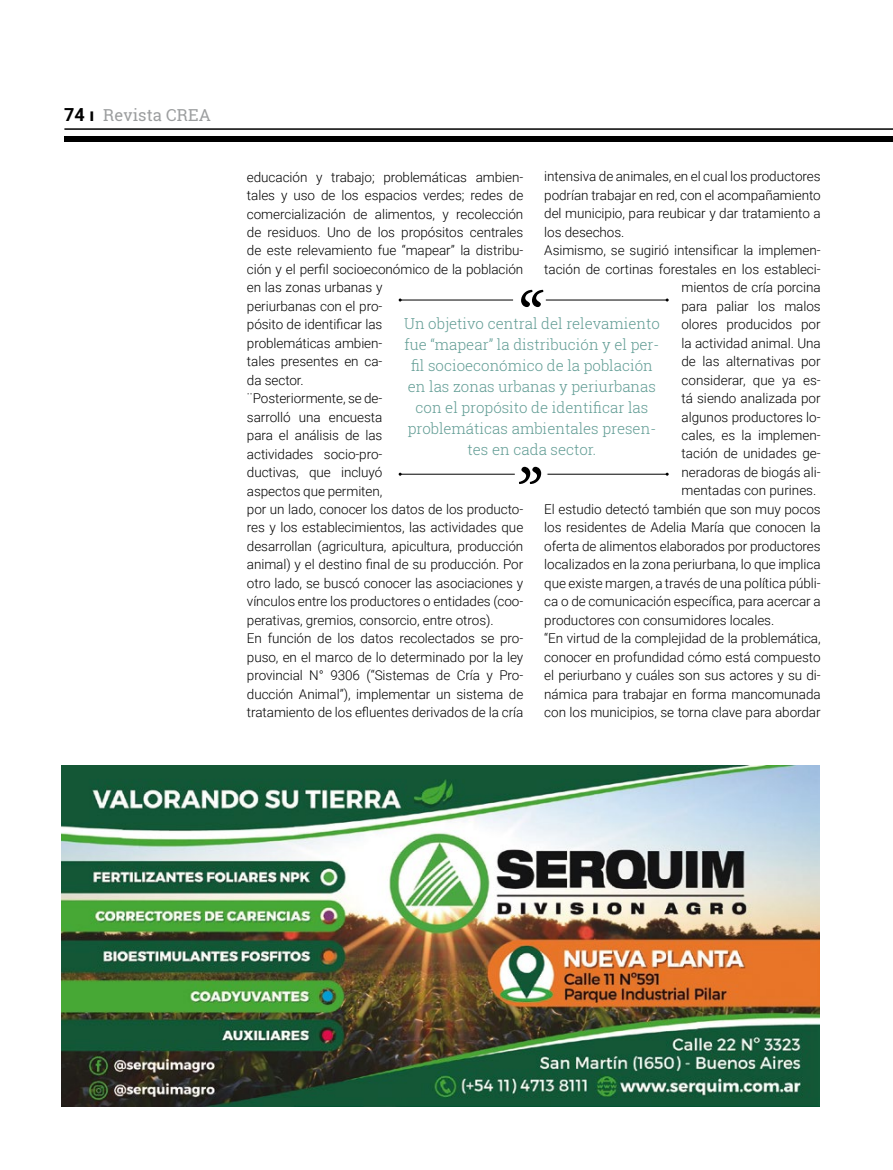
<style>
.page{position:relative;width:893px;height:1170px;background:#fff}
.page>*{position:absolute;margin:0;border:0;box-sizing:border-box;transform-origin:0 0}
.t1{font:16.5px "Roboto Slab";letter-spacing:.005em;color:#9c9e9f}
.t2{font:300 15px/21px "Roboto Slab";color:#619c94;text-align:center}
.t3{font:300 13.5px/18.5px "Roboto";letter-spacing:-.005em;color:#000}
.s1{font-family:"Roboto";font-weight:700;font-size:18px;color:#000}
</style>
<div class="page">
<hr style="left:64px;top:128px;width:829px;height:2px;background:#000">
<div style="left:64px;top:137px;width:829px;height:5px;background:#000"></div>
<hr style="left:400px;top:474px;width:267px;height:1px;background:#000">
<hr style="left:400px;top:299px;width:267px;height:1px;background:#000">
<div style="left:513px;top:291px;width:33px;height:20px;background:#fff"></div>
<div style="left:515px;top:464px;width:32px;height:20px;background:#fff"></div>
<svg style="left:521px;top:290px;width:22px;height:17px"></svg>
<svg style="left:519px;top:467px;width:22px;height:17px"></svg>
<img style="left:61px;top:765px;width:759px;height:340px">
<p class="t1" style="left:64px;top:103px;width:148px"><span class="s1">74 ı</span> Revista CREA</p>
<p class="t3" style="left:544px;top:167px;width:278px">intensiva de animales, en el cual los productores</p>
<p class="t3" style="left:544px;top:185px;width:278px">podrían trabajar en red, con el acompañamiento</p>
<p class="t3" style="left:544px;top:204px;width:278px">del municipio, para reubicar y dar tratamiento a</p>
<p class="t3" style="left:544px;top:222px;width:82px">los desechos.</p>
<p class="t3" style="left:544px;top:241px;width:278px">Asimismo, se sugirió intensificar la implemen-</p>
<p class="t3" style="left:544px;top:259px;width:278px">tación de cortinas forestales en los estableci-</p>
<p class="t3" style="left:681px;top:278px;width:141px">mientos de cría porcina</p>
<p class="t3" style="left:681px;top:296px;width:141px">para paliar los malos</p>
<p class="t3" style="left:681px;top:314px;width:141px">olores producidos por</p>
<p class="t3" style="left:681px;top:333px;width:141px">la actividad animal. Una</p>
<p class="t3" style="left:681px;top:351px;width:141px">de las alternativas por</p>
<p class="t3" style="left:681px;top:370px;width:141px">considerar, que ya es-</p>
<p class="t3" style="left:681px;top:388px;width:141px">tá siendo analizada por</p>
<p class="t3" style="left:681px;top:407px;width:141px">algunos productores lo-</p>
<p class="t3" style="left:681px;top:425px;width:141px">cales, es la implemen-</p>
<p class="t3" style="left:681px;top:444px;width:141px">tación de unidades ge-</p>
<p class="t3" style="left:681px;top:462px;width:141px">neradoras de biogás ali-</p>
<p class="t3" style="left:681px;top:481px;width:136px">mentadas con purines.</p>
<p class="t3" style="left:544px;top:499px;width:278px">El estudio detectó también que son muy pocos</p>
<p class="t3" style="left:544px;top:517px;width:278px">los residentes de Adelia María que conocen la</p>
<p class="t3" style="left:544px;top:536px;width:278px">oferta de alimentos elaborados por productores</p>
<p class="t3" style="left:544px;top:554px;width:278px">localizados en la zona periurbana, lo que implica</p>
<p class="t3" style="left:544px;top:573px;width:278px">que existe margen, a través de una política públi-</p>
<p class="t3" style="left:544px;top:591px;width:278px">ca o de comunicación específica, para acercar a</p>
<p class="t3" style="left:544px;top:610px;width:231px">productores con consumidores locales.</p>
<p class="t3" style="left:544px;top:628px;width:278px">“En virtud de la complejidad de la problemática,</p>
<p class="t3" style="left:544px;top:647px;width:278px">conocer en profundidad cómo está compuesto</p>
<p class="t3" style="left:544px;top:665px;width:278px">el periurbano y cuáles son sus actores y su di-</p>
<p class="t3" style="left:544px;top:684px;width:278px">námica para trabajar en forma mancomunada</p>
<p class="t3" style="left:544px;top:702px;width:278px">con los municipios, se torna clave para abordar</p>
<p class="t3" style="left:247px;top:167px;width:278px">educación y trabajo; problemáticas ambien&shy;tales y uso de los espacios verdes; redes de comercialización de alimentos, y recolección de residuos. Uno de los propósitos centrales de este relevamiento fue “mapear” la distribu&shy;ción y el perfil socioeconómico de la población en las zonas urbanas y<br>periurbanas con el pro-<br>pósito de identificar las<br>problemáticas ambien-<br>tales presentes en ca-<br>da sector.<br>¨Posteriormente, se de-<br>sarrolló una encuesta<br>para el análisis de las<br>actividades socio-pro-<br>ductivas, que incluyó<br>aspectos que permiten,<br>por un lado, conocer los datos de los producto&shy;res y los establecimientos, las actividades que desarrollan (agricultura, apicultura, producción animal) y el destino final de su producción. Por otro lado, se buscó conocer las asociaciones y vínculos entre los productores o entidades (coo&shy;perativas, gremios, consorcio, entre otros).<br>En función de los datos recolectados se pro&shy;puso, en el marco de lo determinado por la ley provincial N° 9306 (“Sistemas de Cría y Pro&shy;ducción Animal”), implementar un sistema de tratamiento de los efluentes derivados de la cría</p>
<p class="t2" style="left:404px;top:313px;width:257px">Un objetivo central del relevamiento fue “mapear” la distribución y el per&shy;fil socioeconómico de la población en las zonas urbanas y periurbanas con el propósito de identificar las problemáticas ambientales presen&shy;tes en cada sector.</p>
</div>
